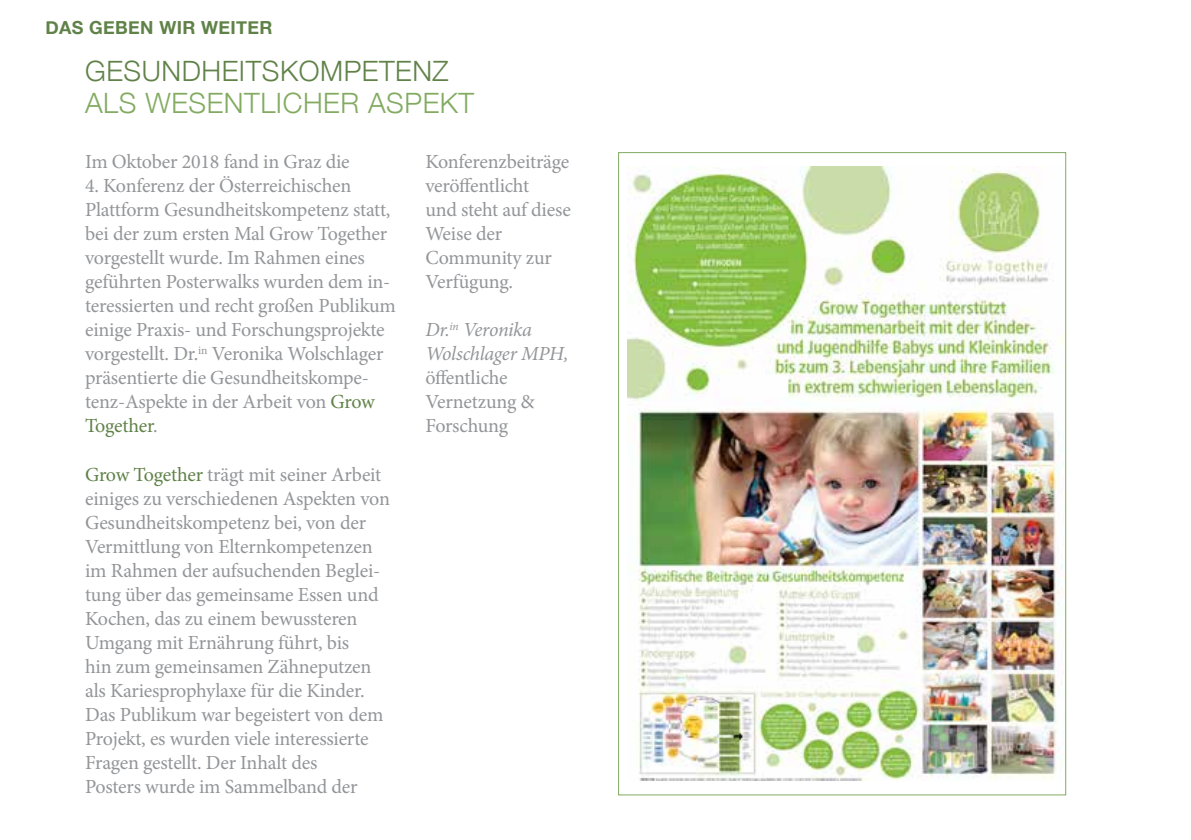
<style>
.page{position:relative;width:1191px;height:840px;background:#fff}
.page>*{position:absolute;margin:0;border:0;box-sizing:border-box;transform-origin:0 0}
.t1{font:300 28px "Helvetica Neue";letter-spacing:.02em;color:#82aa60}
.t2{font:300 28px "Helvetica Neue";letter-spacing:.02em;color:#608248}
.t3{font:20px/24px "Minion Pro";letter-spacing:-.01em;color:#939598}
.t4{font:italic 20px/24px "Minion Pro";letter-spacing:-.02em;color:#939598}
.t5{font:700 18px "Helvetica Neue";letter-spacing:.02em;color:#608248}
.s1{color:#608248}
</style>
<div class="page">
<img style="left:627px;top:167px;width:437px;height:613px">
<p class="t5" style="left:45px;top:13px;width:229px">DAS GEBEN WIR WEITER</p>
<h1 class="t2" style="left:85px;top:48px;width:365px">GESUNDHEITSKOMPETENZ</h1>
<h1 class="t1" style="left:85px;top:80px;width:390px">ALS WESENTLICHER ASPEKT</h1>
<p class="t3" style="left:85px;top:150px;width:266px">Im Oktober 2018 fand in Graz die</p>
<p class="t3" style="left:85px;top:174px;width:312px">4. Konferenz der Österreichischen Plattform Gesundheitskompetenz statt, bei der zum ersten Mal Grow Together vorgestellt wurde. Im Rahmen eines geführten Posterwalks wurden dem in&shy;teressierten und recht großen Publikum einige Praxis- und Forschungsprojekte vorgestellt. Dr.<sup>in</sup> Veronika Wolschlager präsentierte die Gesundheitskompe&shy;tenz-Aspekte in der Arbeit von <span class="s1">Grow Together</span>.</p>
<p class="t3" style="left:85px;top:462px;width:306px"><span class="s1">Grow Together</span> trägt mit seiner Arbeit einiges zu verschiedenen Aspekten von Gesundheitskompetenz bei, von der Vermittlung von Elternkompetenzen im Rahmen der aufsuchenden Beglei&shy;tung über das gemeinsame Essen und Kochen, das zu einem bewussteren Umgang mit Ernährung führt, bis<br>hin zum gemeinsamen Zähneputzen als Kariesprophylaxe für die Kinder.<br>Das Publikum war begeistert von dem Projekt, es wurden viele interessierte Fragen gestellt. Der Inhalt des<br>Posters wurde im Sammelband der</p>
<p class="t3" style="left:425px;top:150px;width:147px">Konferenzbeiträge veröffentlicht<br>und steht auf diese<br>Weise der<br>Community zur<br>Verfügung.</p>
<p class="t4" style="left:425px;top:318px;width:145px">Dr.<sup>in</sup> Veronika<br>Wolschlager MPH,</p>
<p class="t3" style="left:425px;top:366px;width:111px">öffentliche<br>Vernetzung &amp;<br>Forschung</p>
</div>
